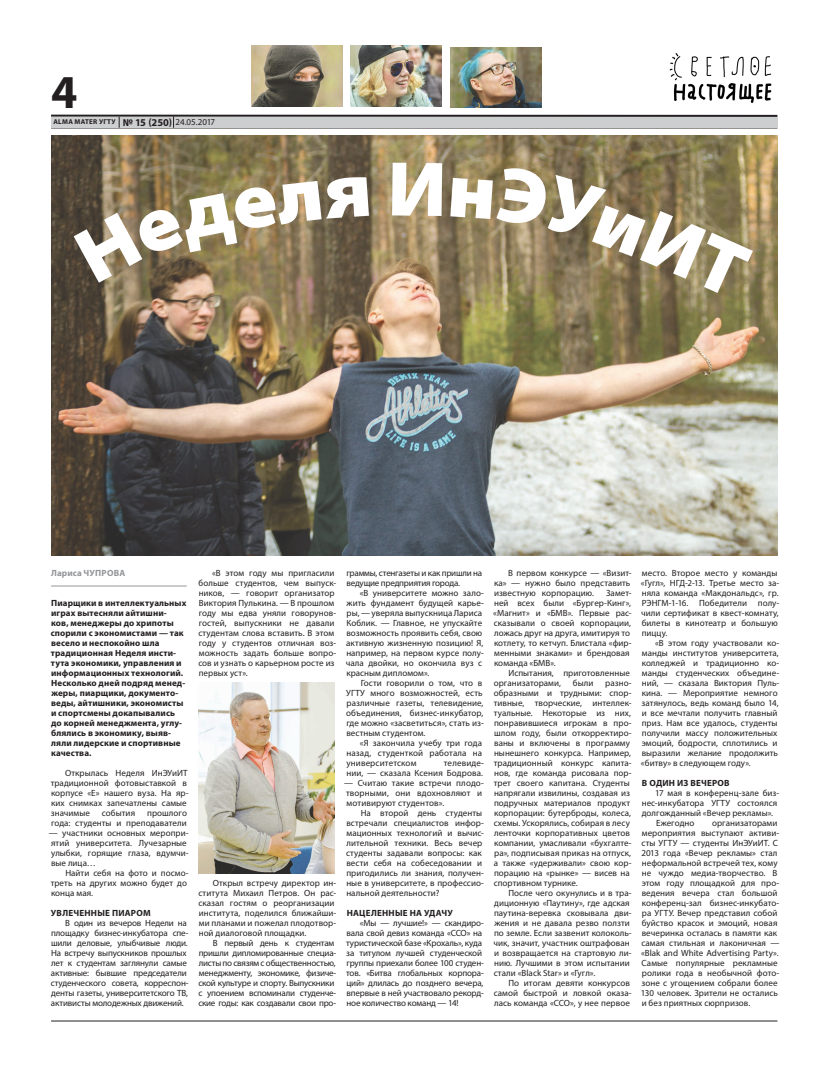
<style>
.page{position:relative;width:820px;height:1078px;background:#fff}
.page>*{position:absolute;margin:0;border:0;box-sizing:border-box;transform-origin:0 0}
.t1{font:700 47.4px "Myriad Pro";color:#231f20}
.t2{font:9px/10px "Myriad Pro";letter-spacing:.005em;color:#231f20}
.t3{font:9px/10px "Myriad Pro";letter-spacing:-.015em;color:#231f20}
.t4{font:700 9px/10px "Myriad Pro";letter-spacing:.015em;color:#231f20}
.t5{font:9px/10px "Myriad Pro";letter-spacing:-.025em;color:#231f20}
.t6{font:700 9px "Myriad Pro";letter-spacing:.015em;color:#939598}
.t7{font:700 7px "Myriad Pro";letter-spacing:.04em;color:#231f20}
.s1{font-size:10.5px}
.s2{font-weight:400;font-size:9px}
</style>
<div class="page">
<hr style="left:51px;top:128px;width:726px;height:1px;background:#231f20">
<hr style="left:51px;top:115px;width:726px;height:2px;background:#231f20">
<div style="left:51px;top:117px;width:726px;height:11px;background:#cdced0"></div>
<svg style="left:173px;top:116px;width:1px;height:12px"></svg>
<hr style="left:51px;top:1020px;width:726px;height:1px;background:#231f20">
<img style="left:669px;top:53px;width:103px;height:50px">
<img style="left:51px;top:135px;width:726px;height:420px">
<img style="left:251px;top:46px;width:91px;height:60px">
<img style="left:350px;top:46px;width:91px;height:60px">
<img style="left:450px;top:47px;width:91px;height:61px">
<img style="left:198px;top:682px;width:136px;height:191px">
<hr style="left:51px;top:585px;width:136px;height:1px;background:#939598">
<svg style="left:74px;top:176px;width:295px;height:107px;background:#807050"></svg>
<svg style="left:392px;top:163px;width:50px;height:53px;background:#aa956c"></svg>
<svg style="left:450px;top:166px;width:302px;height:133px;background:#8c7d58"></svg>
<h1 class="t1" style="left:51px;top:61px;width:28px">4</h1>
<p class="t7" style="left:53px;top:117px;width:163px">ALMA MATER УГТУ <span class="s1">№ 15 (250)</span> <span class="s2">24.05.2017</span></p>
<p class="t6" style="left:51px;top:567px;width:76px">Лариса ЧУПРОВА</p>
<p class="t4" style="left:51px;top:597px;width:137px">Пиарщики в интеллектуальных играх вытесняли айтишни-<br>ков, менеджеры до хрипоты спорили с экономистами — так весело и неспокойно шла традиционная Неделя инсти&shy;тута экономики, управления и информационных технологий.<br>Несколько дней подряд менед&shy;жеры, пиарщики, документо&shy;веды, айтишники, экономисты и спортсмены докапывались до корней менеджмента, углу&shy;блялись в экономику, выяв&shy;ляли лидерские и спортивные качества.</p>
<p class="t2" style="left:51px;top:767px;width:139px;text-indent:14px">Открылась Неделя ИнЭУиИТ традиционной фотовыставкой в корпусе «Е» нашего вуза. На яр&shy;ких снимках запечатлены самые значимые</p>
<p class="t2" style="left:102px;top:807px;width:35px">события</p>
<p class="t2" style="left:51px;top:807px;width:137px;text-align:right">прошлого<br>года: студенты и преподаватели</p>
<p class="t2" style="left:49px;top:827px;width:141px">— участники основных меропри&shy;ятий университета. Лучезарные улыбки, горящие глаза, вдумчи&shy;вые лица…</p>
<p class="t2" style="left:51px;top:867px;width:139px;text-indent:15px">Найти себя на фото и посмо&shy;треть на других можно будет до конца мая.</p>
<p class="t4" style="left:51px;top:907px;width:101px">УВЛЕЧЕННЫЕ ПИАРОМ</p>
<p class="t3" style="left:51px;top:917px;width:139px;text-indent:15px">В один из вечеров Недели на площадку бизнес-инкубатора спе&shy;шили деловые, улыбчивые люди.<br>На встречу выпускников прошлых лет к студентам заглянули самые активные: бывшие председатели студенческого совета, корреспон&shy;денты газеты, университетского ТВ, активисты молодежных движений.</p>
<p class="t2" style="left:198px;top:567px;width:139px;text-indent:14px">«В этом году мы пригласили больше студентов, чем выпуск&shy;ников, — говорит организатор<br>Виктория Пулькина. — В прошлом году мы едва уняли говорунов&shy;гостей, выпускники не давали студентам слова вставить. В этом году у студентов отличная воз&shy;можность задать больше вопро&shy;сов и узнать о карьерном росте из первых уст».</p>
<p class="t2" style="left:198px;top:877px;width:139px;text-indent:14px">Открыл встречу директор ин&shy;ститута Михаил Петров. Он рас&shy;сказал гостям о реорганизации института, поделился ближайши&shy;ми планами и пожелал плодотвор&shy;ной диалоговой площадки.</p>
<p class="t5" style="left:198px;top:937px;width:139px;text-indent:15px">В первый день к студентам пришли дипломированные специа&shy;листы по связям с общественностью, менеджменту, экономике, физиче&shy;ской культуре и спорту. Выпускники с упоением вспоминали студенче&shy;ские годы: как создавали свои про-</p>
<p class="t5" style="left:346px;top:567px;width:137px">граммы, стенгазеты и как пришли на ведущие предприятия города.</p>
<p class="t2" style="left:345px;top:587px;width:140px;text-indent:14px">«В университете можно зало&shy;жить фундамент будущей карье&shy;ры, — уверяла выпускница Лариса<br>Коблик. — Главное, не упускайте возможность проявить себя, свою активную жизненную позицию! Я, например, на первом курсе полу&shy;чала двойки, но окончила вуз с красным дипломом».</p>
<p class="t2" style="left:346px;top:677px;width:139px;text-indent:15px">Гости говорили о том, что в<br>УГТУ много возможностей, есть различные газеты, телевидение, объединения, бизнес-инкубатор, где можно «засветиться», стать из&shy;вестным студентом.</p>
<p class="t2" style="left:346px;top:737px;width:137px;text-align:justify;text-indent:13px">«Я закончила учебу три года назад, студенткой работала на университетском</p>
<p class="t2" style="left:346px;top:757px;width:139px;text-align:right">телевиде-<br>нии, — сказала Ксения Бодрова.</p>
<p class="t2" style="left:344px;top:777px;width:141px">— Считаю такие встречи плодо&shy;творными, они вдохновляют и мотивируют студентов».</p>
<p class="t2" style="left:346px;top:807px;width:139px;text-indent:15px">На второй день студенты встречали специалистов инфор&shy;мационных технологий и вычис&shy;лительной техники. Весь вечер студенты задавали вопросы: как вести себя на собеседовании и пригодились ли знания, получен&shy;ные в университете, в профессио&shy;нальной деятельности?</p>
<p class="t4" style="left:346px;top:907px;width:108px">НАЦЕЛЕННЫЕ НА УДАЧУ</p>
<p class="t3" style="left:346px;top:917px;width:139px;text-indent:14px">«Мы — лучшие!» — скандиро&shy;вала свой девиз команда «ССО» на туристической базе «Крохаль», куда за титулом лучшей студенческой группы приехали более 100 студен&shy;тов. «Битва глобальных корпора&shy;ций» длилась до позднего вечера, впервые в ней участвовало рекорд&shy;ное количество команд — 14!</p>
<p class="t2" style="left:494px;top:567px;width:139px;text-indent:14px">В первом конкурсе — «Визит&shy;ка» — нужно было представить известную корпорацию.</p>
<p class="t2" style="left:493px;top:587px;width:140px;text-indent:113px">Замет&shy;ней всех были «Бургер-Кинг», «Магнит» и «БМВ». Первые рас&shy;сказывали о своей корпорации, ложась друг на друга, имитируя то котлету, то кетчуп. Блистала «фир&shy;менными знаками» и брендовая команда «БМВ».</p>
<p class="t2" style="left:493px;top:667px;width:137px;text-indent:15px">Испытания, приготовленные организаторами,</p>
<p class="t2" style="left:572px;top:677px;width:22px">были</p>
<p class="t2" style="left:493px;top:677px;width:139px;text-indent:111px">разно&shy;образными и трудными: спор&shy;тивные, творческие, интеллек&shy;туальные. Некоторые из них, понравившиеся игрокам в про&shy;шлом году, были откорректиро&shy;ваны и включены в программу нынешнего конкурса. Например, традиционный конкурс капита&shy;нов, где команда рисовала пор&shy;трет своего капитана. Студенты напрягали извилины, создавая из подручных материалов продукт корпорации: бутерброды, колеса, схемы. Ускорялись, собирая в лесу ленточки корпоративных цветов компании, умасливали «бухгалте&shy;ра», подписывая приказ на отпуск, а также «удерживали» свою кор&shy;порацию на «рынке» — висев на спортивном турнике.</p>
<p class="t2" style="left:493px;top:887px;width:140px;text-indent:15px">После чего окунулись и в тра&shy;диционную «Паутину», где адская паутина-веревка сковывала дви&shy;жения и не давала резво ползти по земле. Если зазвенит колоколь&shy;чик, значит, участник оштрафован и возвращается на стартовую ли&shy;нию. Лучшими в этом испытании стали «Black Star» и «Гугл».</p>
<p class="t2" style="left:493px;top:977px;width:139px;text-indent:15px">По итогам девяти конкурсов самой быстрой и ловкой оказа&shy;лась команда «ССО», у нее первое</p>
<p class="t2" style="left:640px;top:567px;width:140px">место. Второе место у команды «Гугл», НГД-2-13. Третье место за&shy;няла команда «Макдональдс», гр.<br>РЭНГМ-1-16. Победители полу&shy;чили сертификат в квест-комнату, билеты в кинотеатр и большую пиццу.</p>
<p class="t2" style="left:640px;top:637px;width:140px;text-indent:14px">«В этом году участвовали ко&shy;манды институтов университета, колледжей и традиционно ко&shy;манды студенческих объедине&shy;ний, — сказала Виктория Пуль&shy;кина. — Мероприятие немного затянулось, ведь команд было 14, и все мечтали получить главный приз. Нам все удалось, студенты получили массу положительных эмоций, бодрости, сплотились и выразили желание продолжить «битву» в следующем году».</p>
<p class="t4" style="left:641px;top:777px;width:89px">В ОДИН ИЗ ВЕЧЕРОВ</p>
<p class="t2" style="left:654px;top:787px;width:126px">17 мая в конференц-зале биз-</p>
<p class="t2" style="left:641px;top:797px;width:137px">нес-инкубатора УГТУ состоялся</p>
<p class="t2" style="left:641px;top:807px;width:133px">долгожданный «Вечер рекламы».</p>
<p class="t2" style="left:655px;top:817px;width:40px">Ежегодно</p>
<p class="t2" style="left:640px;top:817px;width:140px;text-indent:71px">организаторами мероприятия выступают активи&shy;сты УГТУ — студенты ИнЭУиИТ. С<br>2013 года «Вечер рекламы» стал неформальной встречей тех, кому не чуждо медиа-творчество. В этом году площадкой для про&shy;ведения вечера стал большой конференц-зал бизнес-инкубато&shy;ра УГТУ. Вечер представил собой буйство красок и эмоций, новая вечеринка осталась в памяти как самая стильная и лаконичная — «Blak and White Advertising Party».<br>Самые популярные рекламные ролики года в необычной фото&shy;зоне с угощением собрали более<br>130 человек. Зрители не остались и без приятных сюрпризов.</p>
</div>
